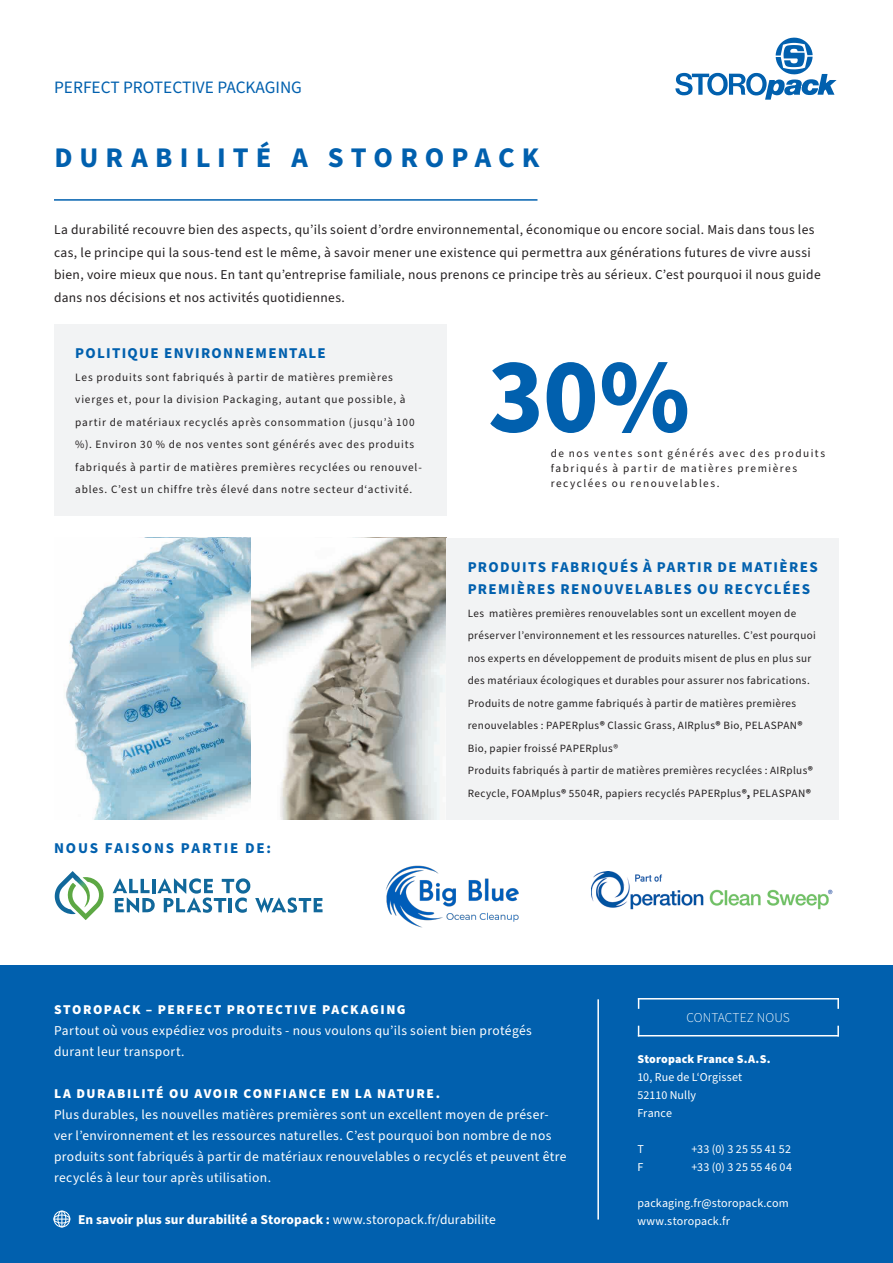
<style>
.page{position:relative;width:893px;height:1263px;background:#fff}
.page>*{position:absolute;margin:0;border:0;box-sizing:border-box;transform-origin:0 0}
.Bullet_points{font:700 105px "Source Sans Pro";color:#0160ae}
.t1{font:700 28.5px "Source Sans Pro";letter-spacing:.245em;color:#0160ae}
.t2{font:17.4px "Source Sans Pro";color:#0160ae}
.t3{font:700 15px/22.5px "Source Sans Pro";letter-spacing:.09em;color:#0160ae}
.t4{font:700 15px "Source Sans Pro";letter-spacing:.13em;color:#0160ae}
.t5{font:13.5px/22.5px "Source Sans Pro";letter-spacing:.025em;color:#231f20}
.t6{font:13.5px/21px "Source Sans Pro";letter-spacing:.025em;color:#fff}
.t7{font:900 13.5px "Source Sans Pro";letter-spacing:.115em;color:#fff}
.t8{font:700 13.5px "Source Sans Pro";letter-spacing:.01em;color:#fff}
.t9{font:300 13.5px "Source Sans Pro";letter-spacing:.005em;color:#fff}
.t10{font:12px "Source Sans Pro";letter-spacing:.01em;color:#fff}
.t11{font:900 12px "Source Sans Pro";letter-spacing:.01em;color:#fff}
.t12{font:11.25px/22.5px "Source Sans Pro";letter-spacing:.075em;color:#231f20}
.t13{font:11.25px/15px "Source Sans Pro";letter-spacing:.135em;color:#231f20}
.t14{font:11.1px/22.5px "Source Sans Pro";letter-spacing:.035em;color:#231f20}
.s1{font-size:11.25px}
.s2{font-weight:700}
.s3{font-weight:700;font-size:11.25px}
.s4{font-weight:400}
</style>
<div class="page">
<div style="left:0;top:966px;width:893px;height:297px;background:#0160ae"></div>
<hr style="left:597px;top:999px;width:2px;height:220px;background:#fff">
<svg style="left:675px;top:38px;width:161px;height:62px"></svg>
<svg style="left:113px;top:878px;width:210px;height:35px"></svg>
<svg style="left:55px;top:871px;width:49px;height:49px"></svg>
<img style="left:386px;top:865px;width:133px;height:63px">
<img style="left:591px;top:871px;width:242px;height:39px">
<img style="left:65px;top:538px;width:381px;height:281px">
<svg style="left:54px;top:1211px;width:16px;height:16px"></svg>
<div style="left:54px;top:324px;width:392px;height:192px;background:#f2f3f4"></div>
<div style="left:446px;top:538px;width:393px;height:281px;background:#f2f3f4"></div>
<hr style="left:54px;top:199px;width:483px;height:2px;background:#0160ae">
<hr style="left:638px;top:998px;width:201px;height:1px;background:#fff">
<svg style="left:837px;top:999px;width:2px;height:10px"></svg>
<hr style="left:638px;top:1035px;width:201px;height:1px;background:#fff">
<svg style="left:837px;top:1026px;width:2px;height:9px"></svg>
<p class="t2" style="left:54px;top:75px;width:249px">PERFECT PROTECTIVE PACKAGING</p>
<p class="t1" style="left:54px;top:138px;width:486px">DURABILITÉ A STOROPACK</p>
<p class="t5" style="left:54px;top:219px;width:768px">La durabilité recouvre bien des aspects, qu’ils soient d’ordre environnemental, économique ou encore social. Mais dans tous les cas, le principe qui la sous-tend est le même, à savoir mener une existence qui permettra aux générations futures de vivre aussi bien, voire mieux que nous. En tant qu’entreprise familiale, nous prenons ce principe très au sérieux. C’est pourquoi il nous guide dans nos décisions et nos activités quotidiennes.</p>
<p class="t3" style="left:75px;top:342px;width:252px">POLITIQUE ENVIRONNEMENTALE</p>
<p class="t12" style="left:75px;top:366px;width:348px">Les produits sont fabriqués à partir de matières premières vierges et, pour la division Packaging, autant que possible, à partir de matériaux recyclés après consommation (jusqu’à 100 %). Environ 30 % de nos ventes sont générés avec des produits fabriqués à partir de matières premières recyclées ou renouvel&shy;ables. C’est un chiffre très élevé dans notre secteur d‘activité.</p>
<p class="Bullet_points" style="left:488px;top:325px;width:203px">30%</p>
<p class="t13" style="left:551px;top:446px;width:276px">de nos ventes sont générés avec des produits fabriqués à partir de matières premières recyclées ou renouvelables.</p>
<p class="t4" style="left:54px;top:838px;width:219px">NOUS FAISONS PARTIE DE:</p>
<p class="t3" style="left:468px;top:556px;width:351px">PRODUITS FABRIQUÉS À PARTIR DE MATIÈRES<br>PREMIÈRES RENOUVELABLES OU RECYCLÉES</p>
<p class="t14" style="left:468px;top:602px;width:350px">Les matières premières renouvelables sont un excellent moyen de préserver l’environnement et les ressources naturelles. C’est pourquoi nos experts en développement de produits misent de plus en plus sur des matériaux écologiques et durables pour assurer nos fabrications.</p>
<p class="t14" style="left:468px;top:692px;width:337px">Produits de notre gamme fabriqués <span class="s1">à</span> partir de matières premières renouvelables : PAPERplus<span class="s2">®</span> Classic Grass, AIRplus<span class="s2">®</span> Bio, PELASPAN<span class="s2">®<br></span>Bio, papier froissé PAPERplus®</p>
<p class="t14" style="left:468px;top:760px;width:347px">Produits fabriqués <span class="s1">à</span> partir de matières premières recyclées : AIRplus<span class="s2">®<br></span>Recycle, FOAMplus<span class="s2">®</span> 5504R, papiers recyclés PAPERplus<span class="s2">®,</span> <span class="s1">PELASPAN</span><span class="s3">®</span></p>
<p class="t7" style="left:54px;top:1000px;width:353px">STOROPACK – PERFECT PROTECTIVE PACKAGING</p>
<p class="t6" style="left:54px;top:1021px;width:479px">Partout où vous expédiez vos produits - nous voulons qu’ils soient bien protégés durant leur transport.</p>
<p class="t7" style="left:54px;top:1084px;width:388px">LA DURABILITÉ OU AVOIR CONFIANCE EN LA NATURE.</p>
<p class="t6" style="left:54px;top:1105px;width:514px">Plus durables, les nouvelles matières premières sont un excellent moyen de préser&shy;ver l’environnement et les ressources naturelles. C’est pourquoi bon nombre de nos produits sont fabriqués à partir de matériaux renouvelables o recyclés et peuvent être recyclés à leur tour après utilisation.</p>
<p class="t8" style="left:78px;top:1211px;width:419px">En savoir plus sur durabilité a Storopack : <span class="s4">www.storopack.fr/durabilite</span></p>
<p class="t9" style="left:686px;top:1009px;width:105px">CONTACTEZ NOUS</p>
<p class="t11" style="left:637px;top:1050px;width:135px">Storopack France S.A.S.</p>
<p class="t10" style="left:637px;top:1068px;width:106px">10, Rue de L‘Orgisset</p>
<p class="t10" style="left:637px;top:1086px;width:60px">52110 Nully</p>
<p class="t10" style="left:637px;top:1104px;width:36px">France</p>
<p class="t10" style="left:637px;top:1140px;width:8px">T</p>
<p class="t10" style="left:691px;top:1140px;width:101px">+33 (0) 3 25 55 41 52</p>
<p class="t10" style="left:637px;top:1158px;width:7px">F</p>
<p class="t10" style="left:691px;top:1158px;width:102px">+33 (0) 3 25 55 46 04</p>
<p class="t10" style="left:637px;top:1194px;width:153px">packaging.fr@storopack.com</p>
<p class="t10" style="left:637px;top:1212px;width:94px">www.storopack.fr</p>
</div>
